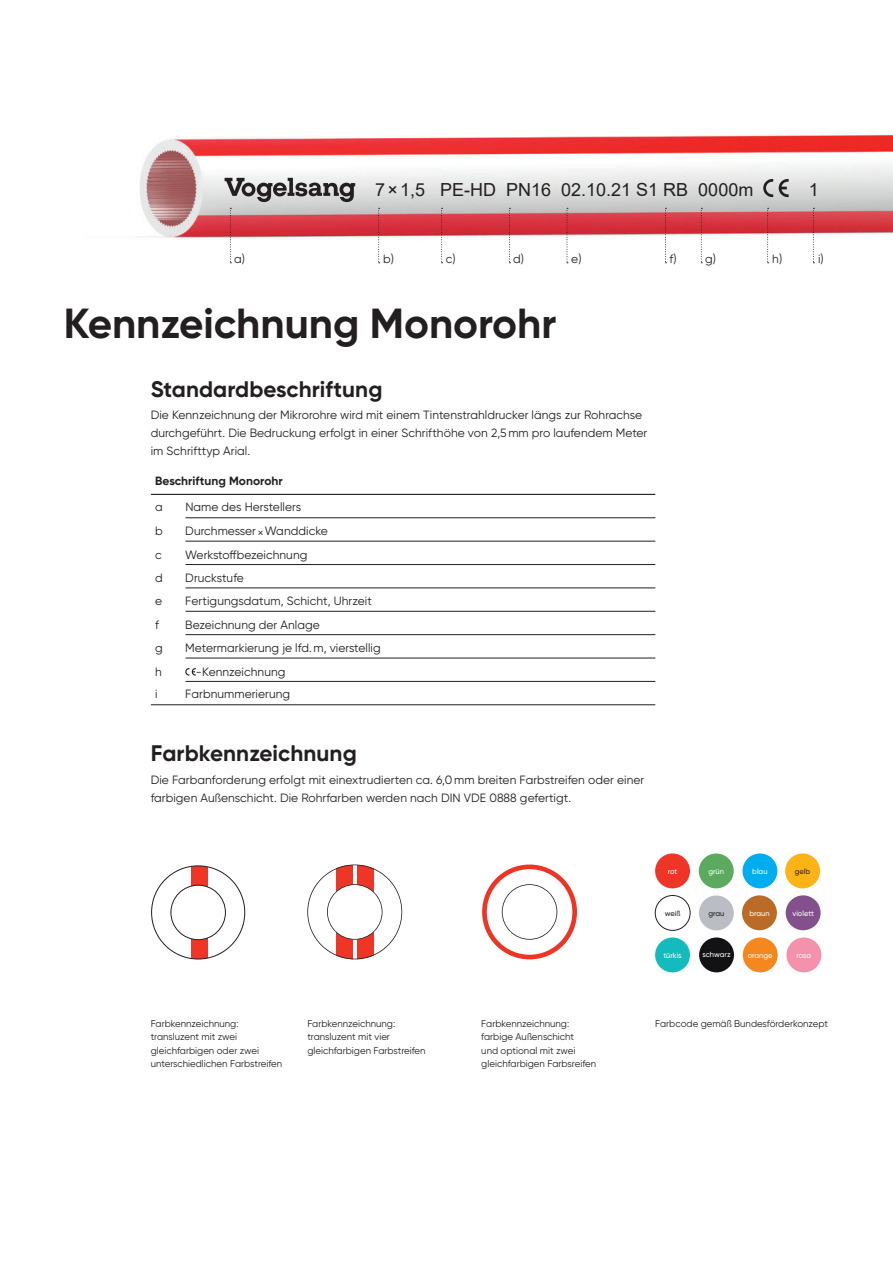
<style>
.page{position:relative;width:893px;height:1263px;background:#fff}
.page>*{position:absolute;margin:0;border:0;box-sizing:border-box;transform-origin:0 0}
.t1{font:700 42px "Gilroy";color:#231f20}
.t2{font:700 22.5px "Gilroy";letter-spacing:.005em;color:#231f20}
.t3{font:18px "Arial";color:#231f20}
.t4{font:12px/18px "Gilroy";letter-spacing:.005em;color:#231f20}
.t5{font:700 12px "Gilroy";letter-spacing:.005em;color:#231f20}
.t6{font:9.75px/13.5px "Gilroy";color:#231f20}
.t7{font:500 7.5px "Gilroy";color:#fff}
.t8{font:500 7.5px "Gilroy";color:#231f20}
</style>
<div class="page">
<img style="left:140px;top:132px;width:753px;height:123px">
<div style="left:655px;top:853px;width:35px;height:35px;background:#ef3525;border-radius:50%"></div>
<div style="left:699px;top:853px;width:35px;height:35px;background:#5baa5e;border-radius:50%"></div>
<div style="left:742px;top:853px;width:35px;height:35px;background:#00aeef;border-radius:50%"></div>
<div style="left:785px;top:853px;width:35px;height:35px;background:#fbb316;border-radius:50%"></div>
<div style="left:655px;top:895px;width:35px;height:36px;border:1px solid #231f20;border-radius:50%"></div>
<div style="left:699px;top:895px;width:35px;height:35px;background:#babdc3;border-radius:50%"></div>
<div style="left:742px;top:895px;width:35px;height:35px;background:#ba6b27;border-radius:50%"></div>
<div style="left:786px;top:895px;width:34px;height:35px;background:#844f8d;border-radius:50%"></div>
<div style="left:655px;top:938px;width:35px;height:34px;background:#14bbbd;border-radius:50%"></div>
<div style="left:699px;top:938px;width:35px;height:34px;background:#121114;border-radius:50%"></div>
<div style="left:743px;top:938px;width:35px;height:34px;background:#f5871f;border-radius:50%"></div>
<div style="left:786px;top:938px;width:35px;height:34px;background:#f491ad;border-radius:50%"></div>
<div style="left:191px;top:866px;width:17px;height:23px;background:#ef3525"></div>
<div style="left:191px;top:936px;width:17px;height:23px;background:#ef3525"></div>
<div style="left:171px;top:885px;width:55px;height:55px;border:1px solid #231f20;border-radius:50%"></div>
<svg style="left:307px;top:865px;width:95px;height:94px"></svg>
<svg style="left:482px;top:865px;width:95px;height:94px"></svg>
<hr style="left:185px;top:518px;width:470px;height:1px;background:#231f20">
<hr style="left:185px;top:541px;width:470px;height:1px;background:#231f20">
<hr style="left:185px;top:564px;width:470px;height:1px;background:#231f20">
<hr style="left:185px;top:588px;width:470px;height:1px;background:#231f20">
<hr style="left:185px;top:611px;width:470px;height:1px;background:#231f20">
<hr style="left:185px;top:634px;width:470px;height:1px;background:#231f20">
<hr style="left:185px;top:658px;width:470px;height:1px;background:#231f20">
<hr style="left:185px;top:681px;width:470px;height:1px;background:#231f20">
<hr style="left:151px;top:494px;width:504px;height:1px;background:#231f20">
<hr style="left:151px;top:705px;width:504px;height:1px;background:#231f20">
<svg style="left:185px;top:668px;width:11px;height:8px"></svg>
<svg style="left:230px;top:208px;width:1px;height:55px"></svg>
<svg style="left:763px;top:179px;width:26px;height:18px"></svg>
<svg style="left:378px;top:208px;width:2px;height:55px"></svg>
<svg style="left:441px;top:208px;width:2px;height:55px"></svg>
<svg style="left:509px;top:208px;width:1px;height:55px"></svg>
<svg style="left:567px;top:208px;width:1px;height:55px"></svg>
<svg style="left:665px;top:208px;width:1px;height:55px"></svg>
<svg style="left:701px;top:208px;width:1px;height:55px"></svg>
<svg style="left:767px;top:208px;width:2px;height:55px"></svg>
<svg style="left:813px;top:208px;width:1px;height:55px"></svg>
<svg style="left:225px;top:178px;width:130px;height:24px;background:#989898"></svg>
<p class="t4" style="left:234px;top:251px;width:12px">a)</p>
<h3 class="t3" style="left:375px;top:180px;width:380px">7 × 1,5 PE-HD PN16 02.10.21 S1 RB 0000m</h3>
<h3 class="t3" style="left:809px;top:180px;width:12px">1</h3>
<p class="t4" style="left:383px;top:251px;width:12px">b)</p>
<p class="t4" style="left:446px;top:251px;width:11px">c)</p>
<p class="t4" style="left:513px;top:251px;width:12px">d)</p>
<p class="t4" style="left:571px;top:251px;width:12px">e)</p>
<p class="t4" style="left:669px;top:251px;width:48px">f) g)</p>
<p class="t4" style="left:772px;top:251px;width:11px">h)</p>
<p class="t4" style="left:818px;top:251px;width:7px">i)</p>
<h1 class="t1" style="left:64px;top:309px;width:494px">Kennzeichnung Monorohr</h1>
<h2 class="t2" style="left:151px;top:381px;width:233px">Standardbeschriftung</h2>
<p class="t4" style="left:151px;top:407px;width:498px">Die Kennzeichnung der Mikrorohre wird mit einem Tintenstrahldrucker längs zur Rohrachse durchgeführt. Die Bedruckung erfolgt in einer Schrifthöhe von 2,5 mm pro laufendem Meter im Schrifttyp Arial.</p>
<p class="t5" style="left:155px;top:476px;width:129px">Beschriftung Monorohr</p>
<p class="t4" style="left:155px;top:499px;width:9px">a</p>
<p class="t4" style="left:185px;top:499px;width:117px">Name des Herstellers</p>
<p class="t4" style="left:155px;top:523px;width:9px">b</p>
<p class="t4" style="left:185px;top:523px;width:144px">Durchmesser × Wanddicke</p>
<p class="t4" style="left:155px;top:547px;width:8px">c</p>
<p class="t4" style="left:185px;top:547px;width:124px">Werkstoffbezeichnung</p>
<p class="t4" style="left:155px;top:570px;width:9px">d</p>
<p class="t4" style="left:185px;top:570px;width:60px">Druckstufe</p>
<p class="t4" style="left:155px;top:594px;width:9px">e</p>
<p class="t4" style="left:185px;top:594px;width:188px">Fertigungsdatum, Schicht, Uhrzeit</p>
<p class="t4" style="left:155px;top:617px;width:5px">f</p>
<p class="t4" style="left:185px;top:617px;width:136px">Bezeichnung der Anlage</p>
<p class="t4" style="left:155px;top:640px;width:9px">g</p>
<p class="t4" style="left:185px;top:640px;width:197px">Metermarkierung je lfd. m, vierstellig</p>
<p class="t4" style="left:155px;top:664px;width:8px">h</p>
<p class="t4" style="left:196px;top:664px;width:91px">-Kennzeichnung</p>
<p class="t4" style="left:155px;top:686px;width:4px">i</p>
<p class="t4" style="left:185px;top:686px;width:106px">Farbnummerierung</p>
<h2 class="t2" style="left:151px;top:745px;width:208px">Farbkennzeichnung</h2>
<p class="t4" style="left:151px;top:772px;width:495px">Die Farbanforderung erfolgt mit einextrudierten ca. 6,0 mm breiten Farbstreifen oder einer farbigen Außenschicht. Die Rohrfarben werden nach DIN VDE 0888 gefertigt.</p>
<p class="t7" style="left:668px;top:867px;width:11px">rot</p>
<p class="t7" style="left:708px;top:867px;width:17px">grün</p>
<p class="t7" style="left:752px;top:867px;width:17px">blau</p>
<p class="t8" style="left:795px;top:867px;width:17px">gelb</p>
<p class="t8" style="left:665px;top:909px;width:17px">weiß</p>
<p class="t8" style="left:708px;top:909px;width:17px">grau</p>
<p class="t7" style="left:749px;top:909px;width:22px">braun</p>
<p class="t7" style="left:792px;top:909px;width:23px">violett</p>
<p class="t7" style="left:663px;top:951px;width:20px">türkis</p>
<p class="t7" style="left:702px;top:950px;width:29px">schwarz</p>
<p class="t7" style="left:748px;top:951px;width:26px">orange</p>
<p class="t7" style="left:796px;top:951px;width:16px">rosa</p>
<p class="t6" style="left:151px;top:1017px;width:133px">Farbkennzeichnung: transluzent mit zwei gleichfarbigen oder zwei unterschiedlichen Farbstreifen</p>
<p class="t6" style="left:307px;top:1017px;width:120px">Farbkennzeichnung: transluzent mit vier gleichfarbigen Farbstreifen</p>
<p class="t6" style="left:481px;top:1017px;width:116px">Farbkennzeichnung: farbige Außenschicht<br>und optional mit zwei gleichfarbigen Farbsreifen</p>
<p class="t6" style="left:655px;top:1017px;width:174px">Farbcode gemäß Bundesförderkonzept</p>
</div>
